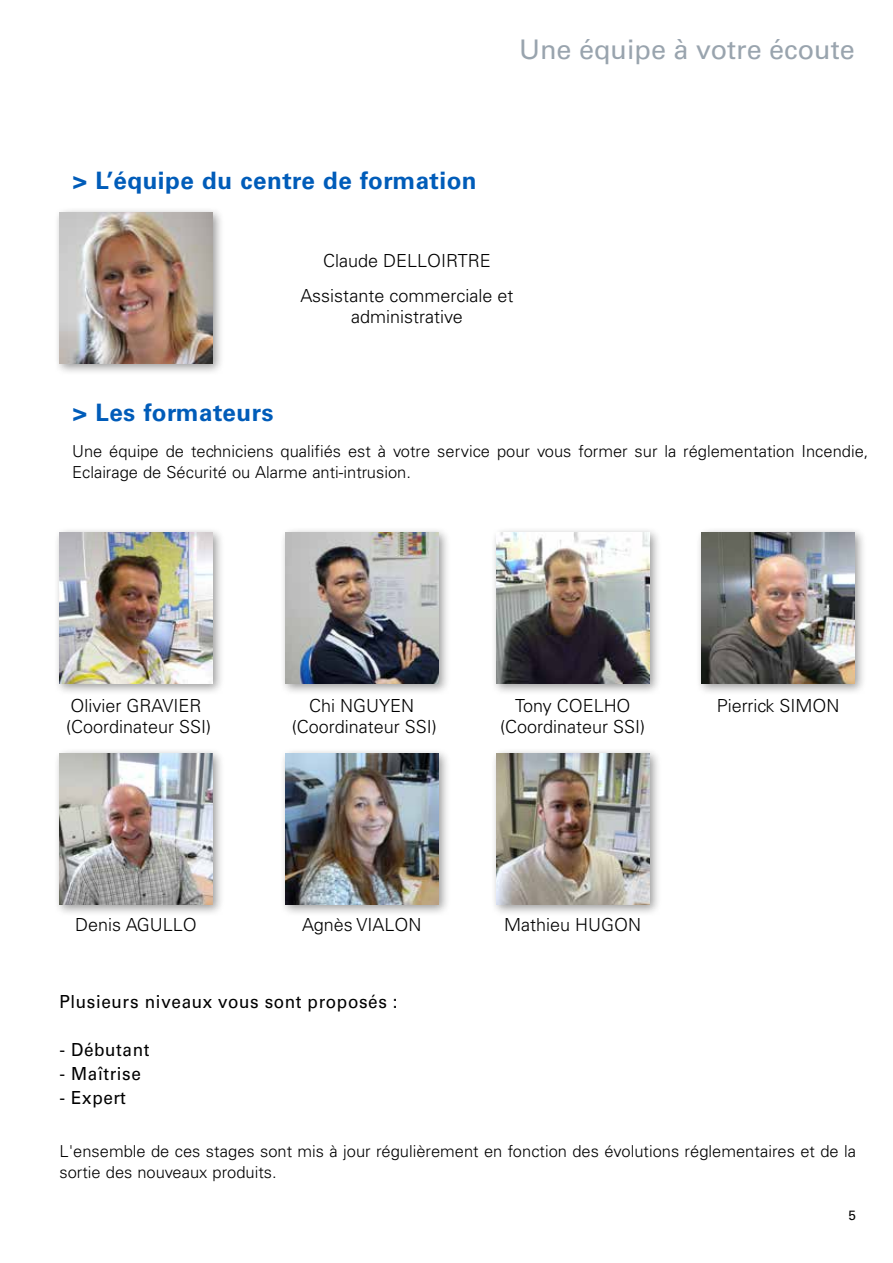
<style>
.page{position:relative;width:893px;height:1263px;background:#fff}
.page>*{position:absolute;margin:0;border:0;box-sizing:border-box;transform-origin:0 0}
.t1{font:27px "Univers LT";color:#99a4ae}
.t2{font:700 24px "Univers LT";letter-spacing:.02em;color:#005cb9}
.t3{font:300 18px/21.6px "Univers LT";color:#000;text-align:center}
.t4{font:18px "Univers LT";letter-spacing:.035em;color:#000;scale:.95 1}
.t5{font:300 16.5px/21px "Univers LT";color:#000}
.t6{font:13.5px "Univers LT";color:#000}
</style>
<div class="page">
<div style="left:54px;top:527px;width:171px;height:169px;background:#000;opacity:.4"></div>
<img style="left:60px;top:533px;width:153px;height:150px">
<div style="left:54px;top:207px;width:171px;height:169px;background:#000;opacity:.4"></div>
<img style="left:60px;top:213px;width:153px;height:151px">
<div style="left:54px;top:748px;width:171px;height:169px;background:#000;opacity:.4"></div>
<img style="left:60px;top:754px;width:153px;height:151px">
<div style="left:279px;top:527px;width:171px;height:169px;background:#000;opacity:.4"></div>
<img style="left:285px;top:533px;width:153px;height:150px">
<div style="left:279px;top:748px;width:171px;height:169px;background:#000;opacity:.4"></div>
<img style="left:285px;top:754px;width:153px;height:151px">
<div style="left:490px;top:748px;width:171px;height:169px;background:#000;opacity:.4"></div>
<img style="left:496px;top:754px;width:153px;height:151px">
<div style="left:490px;top:527px;width:171px;height:169px;background:#000;opacity:.4"></div>
<img style="left:496px;top:533px;width:153px;height:150px">
<div style="left:696px;top:527px;width:171px;height:169px;background:#000;opacity:.4"></div>
<img style="left:702px;top:533px;width:153px;height:150px">
<h1 class="t1" style="left:519px;top:33px;width:337px">Une équipe à votre écoute</h1>
<h2 class="t2" style="left:73px;top:166px;width:405px">&gt; L’équipe du centre de formation</h2>
<p class="t3" style="left:300px;top:244px;width:215px;line-height:34.3px">Claude DELLOIRTRE<br>Assistante commerciale et</p>
<p class="t3" style="left:351px;top:306px;width:113px">administrative</p>
<h2 class="t2" style="left:73px;top:398px;width:202px">&gt; Les formateurs</h2>
<p class="t5" style="left:72px;top:440px;width:798px">Une équipe de techniciens qualifiés est à votre service pour vous former sur la réglementation Incendie,<br>Eclairage de Sécurité ou Alarme anti-intrusion.</p>
<p class="t3" style="left:66px;top:694px;width:147px;text-align:left">Olivier GRAVIER (Coordinateur SSI)</p>
<p class="t3" style="left:75px;top:913px;width:123px">Denis AGULLO</p>
<p class="t3" style="left:292px;top:694px;width:147px">Chi NGUYEN (Coordinateur SSI)</p>
<p class="t3" style="left:500px;top:694px;width:147px">Tony COELHO (Coordinateur SSI)</p>
<p class="t3" style="left:717px;top:694px;width:124px">Pierrick SIMON</p>
<p class="t3" style="left:302px;top:913px;width:121px">Agnès VIALON</p>
<p class="t3" style="left:504px;top:913px;width:138px">Mathieu HUGON</p>
<p class="t4" style="left:60px;top:990px;width:357px">Plusieurs niveaux vous sont proposés :</p>
<p class="t4" style="left:60px;top:1038px;width:96px">- Débutant</p>
<p class="t4" style="left:60px;top:1062px;width:87px">- Maîtrise</p>
<p class="t4" style="left:60px;top:1086px;width:71px">- Expert</p>
<p class="t5" style="left:60px;top:1141px;width:798px">L'ensemble de ces stages sont mis à jour régulièrement en fonction des évolutions réglementaires et de la sortie des nouveaux produits.</p>
<p class="t6" style="left:848px;top:1207px;width:9px">5</p>
</div>
